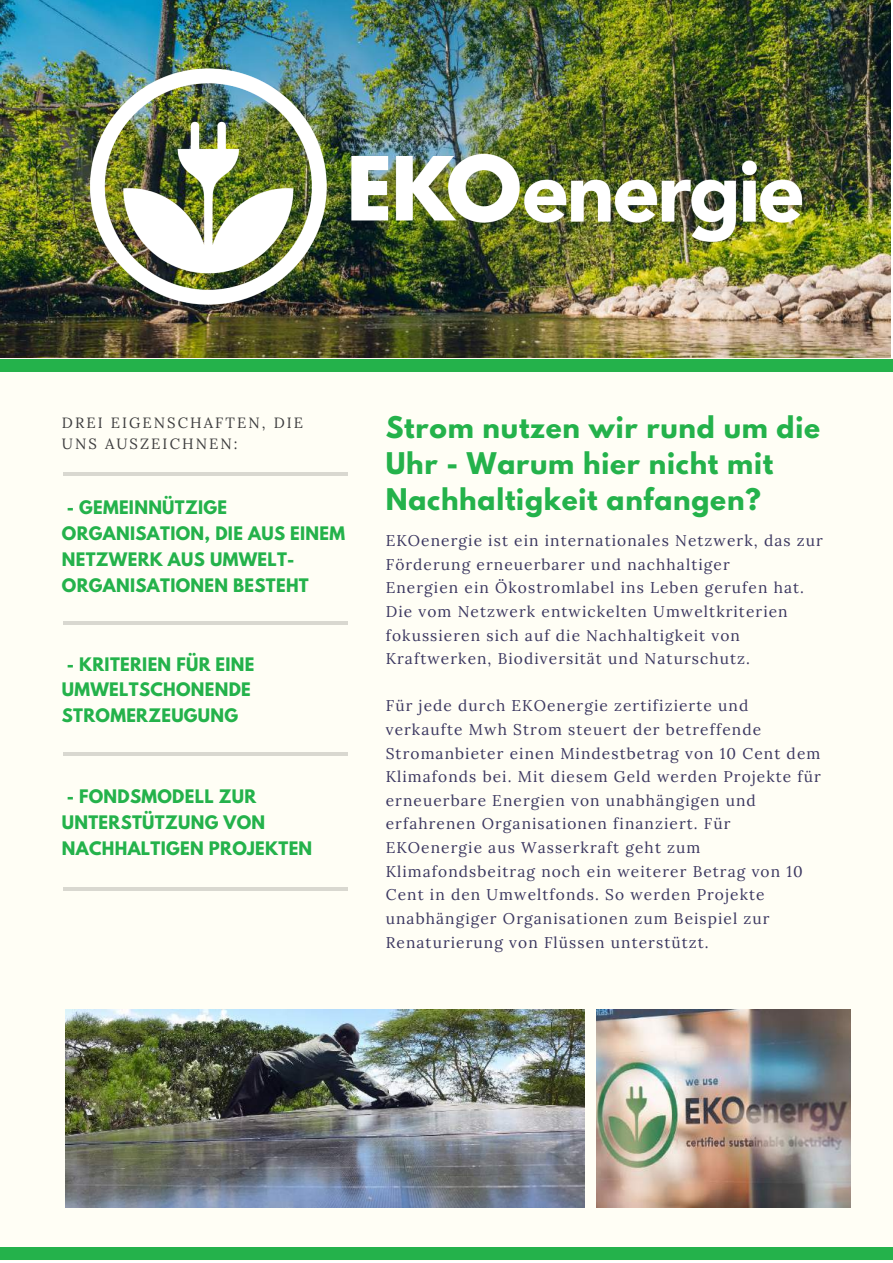
<style>
.page{position:relative;width:893px;height:1263px;background:#fff}
.page>*{position:absolute;margin:0;border:0;box-sizing:border-box;transform-origin:0 0}
.t1{font:700 26.4px/36px "League Spartan";letter-spacing:.03em;color:#24b24b}
.t2{font:700 16.5px/25.8px "League Spartan";letter-spacing:.02em;color:#24b24b}
.t3{font:15.45px/23.5px "Lora";letter-spacing:.07em;color:#3b3760}
.t4{font:14.85px/20.2px "Lora";letter-spacing:.14em;color:#3c3c3d}
</style>
<div class="page">
<img style="left:0;top:0;width:890px;height:358px">
<div style="left:0;top:359px;width:892px;height:901px;background:#fffef5"></div>
<div style="left:0;top:1247px;width:892px;height:12px;background:#24b24b"></div>
<div style="left:0;top:359px;width:892px;height:13px;background:#24b24b"></div>
<hr style="left:63px;top:622px;width:284px;height:3px;background:#000">
<hr style="left:63px;top:752px;width:284px;height:3px;background:#000">
<hr style="left:63px;top:887px;width:284px;height:3px;background:#000">
<hr style="left:63px;top:472px;width:284px;height:3px;background:#000">
<img style="left:65px;top:1009px;width:520px;height:198px">
<img style="left:596px;top:1009px;width:254px;height:198px">
<img style="left:82px;top:65px;width:727px;height:243px">
<p class="t4" style="left:62px;top:413px;width:243px">DREI EIGENSCHAFTEN, DIE<br>UNS AUSZEICHNEN:</p>
<h1 class="t1" style="left:386px;top:413px;width:436px">Strom nutzen wir rund um die<br>Uhr - Warum hier nicht mit</h1>
<p class="t2" style="left:67px;top:497px;width:162px">- GEMEINNÜTZIGE</p>
<h1 class="t1" style="left:386px;top:485px;width:377px">Nachhaltigkeit anfangen?</h1>
<p class="t2" style="left:62px;top:523px;width:285px">ORGANISATION, DIE AUS EINEM<br>NETZWERK AUS UMWELT-<br>ORGANISATIONEN BESTEHT</p>
<p class="t3" style="left:386px;top:529px;width:438px">EKOenergie ist ein internationales Netzwerk, das zur Förderung erneuerbarer und nachhaltiger<br>Energien ein Ökostromlabel ins Leben gerufen hat.<br>Die vom Netzwerk entwickelten Umweltkriterien fokussieren sich auf die Nachhaltigkeit von Kraftwerken, Biodiversität und Naturschutz.</p>
<p class="t3" style="left:386px;top:694px;width:436px">Für jede durch EKOenergie zertifizierte und verkaufte Mwh Strom steuert der betreffende Stromanbieter einen Mindestbetrag von 10 Cent dem Klimafonds bei. Mit diesem Geld werden Projekte für erneuerbare Energien von unabhängigen und erfahrenen Organisationen finanziert. Für EKOenergie aus Wasserkraft geht zum Klimafondsbeitrag noch ein weiterer Betrag von 10<br>Cent in den Umweltfonds. So werden Projekte unabhängiger Organisationen zum Beispiel zur Renaturierung von Flüssen unterstützt.</p>
<p class="t2" style="left:62px;top:653px;width:194px">- KRITERIEN FÜR EINE<br>UMWELTSCHONENDE<br>STROMERZEUGUNG</p>
<p class="t2" style="left:62px;top:786px;width:252px">- FONDSMODELL ZUR<br>UNTERSTÜTZUNG VON<br>NACHHALTIGEN PROJEKTEN</p>
</div>
